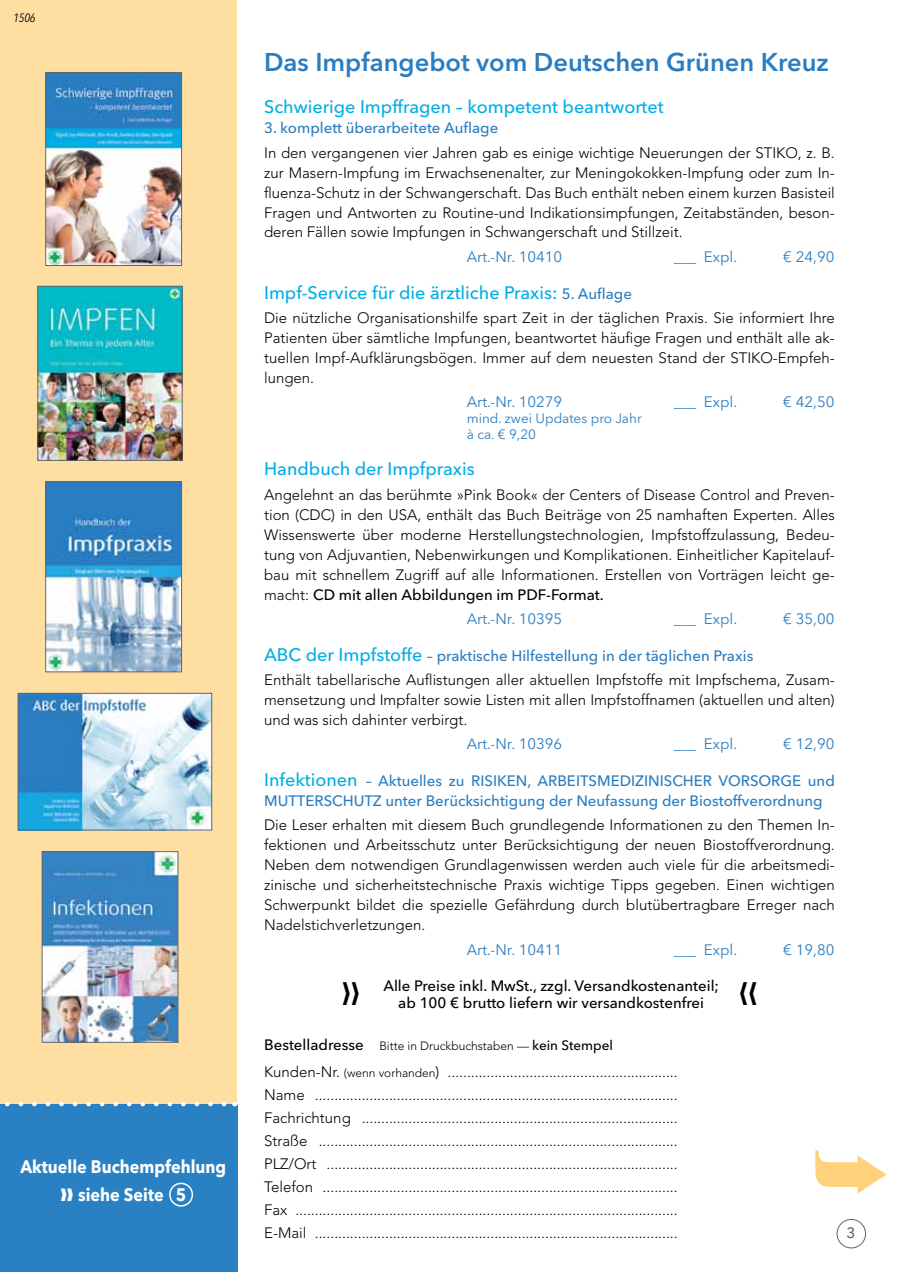
<style>
.page{position:relative;width:902px;height:1272px;background:#fff}
.page>*{position:absolute;margin:0;border:0;box-sizing:border-box;transform-origin:0 0}
.t1{font:600 25.5px "Avenir Next LT Pro";color:#2a7dc1}
.t2{font:500 18px "Avenir Next LT Pro";color:#00aee6}
.t3{font:700 18px "Avenir Next LT Pro";color:#fff;scale:.9 1}
.t4{font:300 15px/20px "Avenir LT";color:#000;text-align:justify}
.t5{font:500 15px/20px "Avenir Next LT Pro";color:#2a7dc1}
.t6{font:500 15px/24.2px "Avenir Next LT Pro";color:#000}
.t7{font:15px "Avenir Next LT Pro";color:#2a7dc1}
.t8{font:500 15px "Avenir Next LT Pro";color:#636466}
.t9{font:13.5px/15.8px "Avenir Next LT Pro";color:#2a7dc1}
.t10{font:300 12px "Avenir LT";color:#000}
.t11{font:italic condensed 12px "Avenir Next LT Pro";color:#000}
.s1{font-size:15px;color:#2a7dc1}
.s2{font-family:"Avenir LT";font-weight:300}
.s3{font-weight:400;color:#2a7dc1}
.s4{font-size:18px;color:#00aee6}
.s5{font-family:"Avenir Next LT Pro";font-weight:500;font-size:15px}
.s6{font-family:"Avenir Next LT Pro";font-weight:500;font-size:13.5px}
.s7{font-size:12px}
</style>
<div class="page">
<div style="left:0;top:0;width:236px;height:1271px;background:#ffdea2"></div>
<img style="left:48px;top:483px;width:132px;height:187px">
<div style="left:46px;top:481px;width:136px;height:191px;border:1px solid #636466"></div>
<img style="left:20px;top:695px;width:190px;height:133px">
<div style="left:18px;top:693px;width:194px;height:137px;border:1px solid #636466"></div>
<img style="left:40px;top:288px;width:140px;height:170px">
<div style="left:38px;top:286px;width:144px;height:174px;border:1px solid #636466"></div>
<img style="left:48px;top:74px;width:132px;height:190px">
<div style="left:46px;top:72px;width:136px;height:194px;border:1px solid #636466"></div>
<img style="left:44px;top:853px;width:132px;height:187px">
<div style="left:42px;top:851px;width:136px;height:191px;border:1px solid #636466"></div>
<div style="left:0;top:1104px;width:237px;height:167px;background:#2981c4"></div>
<div style="left:836px;top:1219px;width:29px;height:29px;border:1px solid #636466;border-radius:50%"></div>
<svg style="left:5px;top:1102px;width:222px;height:4px"></svg>
<div style="left:169px;top:1182px;width:24px;height:24px;border:2px solid #fff;border-radius:50%"></div>
<p class="t11" style="left:13px;top:10px;width:24px">1506</p>
<p class="t3" style="left:20px;top:1155px;width:230px">Aktuelle Buchempfehlung</p>
<p class="t3" style="left:60px;top:1183px;width:141px">→→ siehe Seite 5</p>
<h1 class="t1" style="left:264px;top:46px;width:566px">Das Impfangebot vom Deutschen Grünen Kreuz</h1>
<p class="t2" style="left:264px;top:96px;width:401px">Schwierige Impffragen – kompetent beantwortet</p>
<p class="t5" style="left:264px;top:118px;width:236px">3. komplett überarbeitete Auflage</p>
<p class="t4" style="left:264px;top:142px;width:572px">In den vergangenen vier Jahren gab es einige wichtige Neuerungen der STIKO, z. B. zur Masern-Impfung im Erwachsenenalter, zur Meningokokken-Impfung oder zum In&shy;fluenza-Schutz in der Schwangerschaft. Das Buch enthält neben einem kurzen Basisteil Fragen und Antworten zu Routine-und Indikationsimpfungen, Zeitabständen, beson&shy;deren Fällen sowie Impfungen in Schwangerschaft und Stillzeit.</p>
<p class="t7" style="left:466px;top:247px;width:97px">Art.-Nr. 10410</p>
<p class="t7" style="left:673px;top:247px;width:65px">___ Expl.</p>
<p class="t7" style="left:783px;top:247px;width:53px">€ 24,90</p>
<p class="t2" style="left:264px;top:281px;width:369px">Impf-Service für die ärztliche Praxis: <span class="s1">5. Auflage</span></p>
<p class="t4" style="left:264px;top:308px;width:572px">Die nützliche Organisationshilfe spart Zeit in der täglichen Praxis. Sie informiert Ihre Patienten über sämtliche Impfungen, beantwortet häufige Fragen und enthält alle ak&shy;tuellen Impf-Aufklärungsbögen. Immer auf dem neuesten Stand der STIKO-Empfeh&shy;lungen.</p>
<p class="t7" style="left:466px;top:393px;width:97px">Art.-Nr. 10279</p>
<p class="t7" style="left:673px;top:393px;width:65px">___ Expl.</p>
<p class="t7" style="left:783px;top:393px;width:53px">€ 42,50</p>
<p class="t9" style="left:466px;top:410px;width:177px">mind. zwei Updates pro Jahr à ca. € 9,20</p>
<p class="t2" style="left:264px;top:458px;width:212px">Handbuch der Impfpraxis</p>
<p class="t4" style="left:264px;top:484px;width:572px">Angelehnt an das berühmte »Pink Book« der Centers of Disease Control and Preven&shy;tion (CDC) in den USA, enthält das Buch Beiträge von 25 namhaften Experten. Alles Wissenswerte über moderne Herstellungstechnologien, Impfstoffzulassung, Bedeu&shy;tung von Adjuvantien, Nebenwirkungen und Komplikationen. Einheitlicher Kapitelauf&shy;bau mit schnellem Zugriff auf alle Informationen. Erstellen von Vorträgen leicht ge-</p>
<p class="t6" style="left:466px;top:582px;width:138px;text-indent:-202px"><span class="s2">macht:</span> CD mit allen Abbildungen im PDF-Format.<br><span class="s3">Art.-Nr. 10395</span></p>
<p class="t7" style="left:673px;top:609px;width:65px">___ Expl.</p>
<p class="t7" style="left:783px;top:609px;width:53px">€ 35,00</p>
<p class="t5" style="left:264px;top:645px;width:490px"><span class="s4">ABC der Impfstoffe</span> – praktische Hilfestellung in der täglichen Praxis</p>
<p class="t4" style="left:264px;top:669px;width:572px">Enthält tabellarische Auflistungen aller aktuellen Impfstoffe mit Impfschema, Zusam&shy;mensetzung und Impfalter sowie Listen mit allen Impfstoffnamen (aktuellen und alten) und was sich dahinter verbirgt.</p>
<p class="t7" style="left:466px;top:734px;width:97px">Art.-Nr. 10396</p>
<p class="t7" style="left:673px;top:734px;width:65px">___ Expl.</p>
<p class="t7" style="left:783px;top:734px;width:53px">€ 12,90</p>
<p class="t5" style="left:264px;top:770px;width:572px"><span class="s4">Infektionen</span> – Aktuelles zu RISIKEN, ARBEITSMEDIZINISCHER VORSORGE und<br>MUTTERSCHUTZ unter Berücksichtigung der Neufassung der Biostoffverordnung</p>
<p class="t4" style="left:264px;top:815px;width:572px">Die Leser erhalten mit diesem Buch grundlegende Informationen zu den Themen In&shy;fektionen und Arbeitsschutz unter Berücksichtigung der neuen Biostoffverordnung.<br>Neben dem notwendigen Grundlagenwissen werden auch viele für die arbeitsmedi&shy;zinische und sicherheitstechnische Praxis wichtige Tipps gegeben. Einen wichtigen Schwerpunkt bildet die spezielle Gefährdung durch blutübertragbare Erreger nach Nadelstichverletzungen.</p>
<p class="t7" style="left:466px;top:941px;width:97px">Art.-Nr. 10411</p>
<p class="t7" style="left:673px;top:941px;width:65px">___ Expl.</p>
<p class="t7" style="left:783px;top:941px;width:53px">€ 19,80</p>
<p class="t6" style="left:383px;top:977px;width:337px;line-height:16.5px;text-align:center">Alle Preise inkl. MwSt., zzgl. Versandkostenanteil; ab 100 € brutto liefern wir versandkostenfrei</p>
<p class="t10" style="left:264px;top:1038px;width:350px"><span class="s5">Bestelladresse</span> Bitte in Druckbuchstaben — <span class="s6">kein Stempel</span></p>
<p class="t4" style="left:264px;top:1060px;width:415px;line-height:23px">Kunden-Nr. <span class="s7">(wenn vorhanden</span>) ...........................................................<br>Name .............................................................................................<br>Fachrichtung .................................................................................<br>Straße ............................................................................................<br>PLZ/Ort ..........................................................................................<br>Telefon ...........................................................................................<br>Fax ..................................................................................................<br>E-Mail .............................................................................................</p>
<p class="t8" style="left:846px;top:1224px;width:10px">3</p>
</div>
